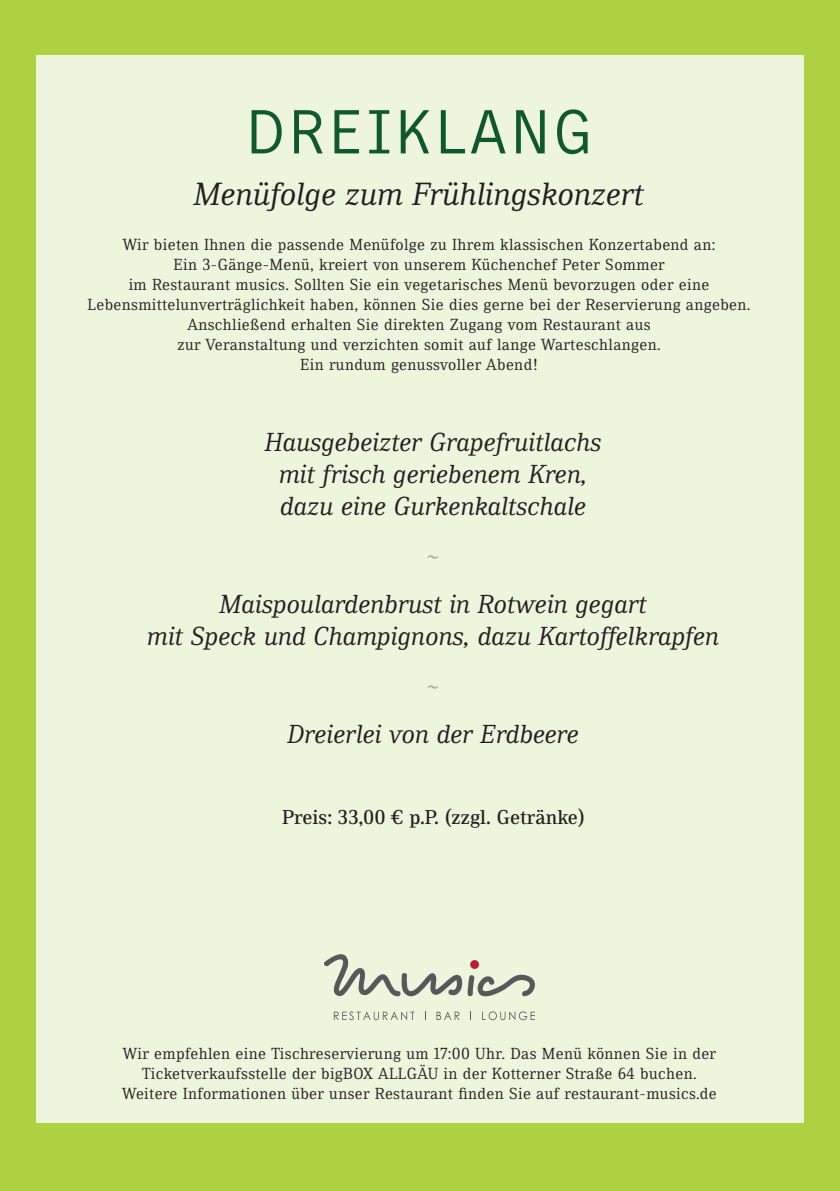
<style>
.page{position:relative;width:840px;height:1191px;background:#fff}
.page>*{position:absolute;margin:0;border:0;box-sizing:border-box;transform-origin:0 0}
.t1{font:62px "Skopex Gothic";letter-spacing:.05em;color:#10592e}
.t2{font:italic 32px "Skopex Serif";color:#231f20}
.t3{font:italic 26px/32px "Skopex Serif";color:#231f20;text-align:center}
.t4{font:italic 26px "Skopex Serif";color:#afa99d}
.t5{font:500 20px "Skopex Serif";color:#231f20}
.t6{font:16px/20px "Skopex Serif";letter-spacing:.02em;color:#231f20;text-align:center}
.s1{color:#0f582d}
</style>
<div class="page">
<div style="left:0;top:0;width:839px;height:1191px;background:#add141"></div>
<div style="left:36px;top:55px;width:766px;height:1067px;background:#eef5dd"></div>
<svg style="left:333px;top:1011px;width:81px;height:9px"></svg>
<svg style="left:436px;top:1011px;width:23px;height:9px"></svg>
<svg style="left:482px;top:1011px;width:52px;height:9px"></svg>
<svg style="left:324px;top:954px;width:210px;height:43px"></svg>
<div style="left:470px;top:960px;width:9px;height:9px;background:#b9202e;border-radius:50%"></div>
<h1 class="t1" style="left:245px;top:94px;width:348px">DREI<span class="s1">KLA</span>NG</h1>
<h2 class="t2" style="left:194px;top:175px;width:451px">Menüfolge zum Frühlingskonzert</h2>
<p class="t6" style="left:88px;top:234px;width:664px">Wir bieten Ihnen die passende Menüfolge zu Ihrem klassischen Konzertabend an:<br>Ein 3-Gänge-Menü, kreiert von unserem Küchenchef Peter Sommer<br>im Restaurant musics. Sollten Sie ein vegetarisches Menü bevorzugen oder eine Lebensmittelunverträglichkeit haben, können Sie dies gerne bei der Reservierung angeben.<br>Anschließend erhalten Sie direkten Zugang vom Restaurant aus<br>zur Veranstaltung und verzichten somit auf lange Warteschlangen.<br>Ein rundum genussvoller Abend!</p>
<h3 class="t3" style="left:265px;top:426px;width:338px">Hausgebeizter Grapefruitlachs mit frisch geriebenem Kren, dazu eine Gurkenkaltschale</h3>
<h3 class="t4" style="left:427px;top:540px;width:14px">~</h3>
<h3 class="t3" style="left:147px;top:588px;width:573px">Maispoulardenbrust in Rotwein gegart<br>mit Speck und Champignons, dazu Kartoffelkrapfen</h3>
<h3 class="t4" style="left:427px;top:670px;width:14px">~</h3>
<h3 class="t3" style="left:287px;top:718px;width:293px">Dreierlei von der Erdbeere</h3>
<p class="t5" style="left:282px;top:805px;width:304px">Preis: 33,00 € p.P. (zzgl. Getränke)</p>
<p class="t6" style="left:122px;top:1043px;width:596px">Wir empfehlen eine Tischreservierung um 17:00 Uhr. Das Menü können Sie in der<br>Ticketverkaufsstelle der bigBOX ALLGÄU in der Kotterner Straße 64 buchen.<br>Weitere Informationen über unser Restaurant finden Sie auf restaurant-musics.de</p>
</div>
